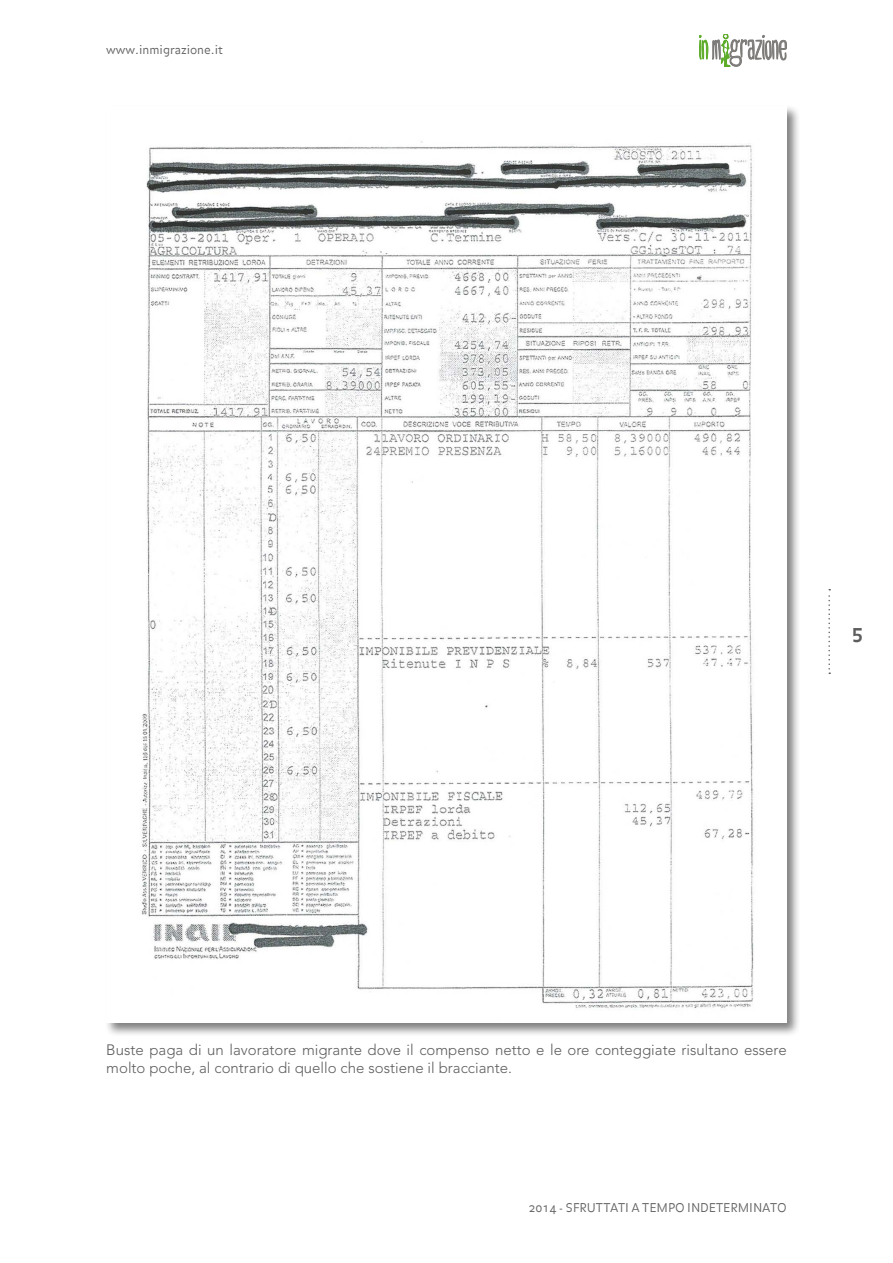
<style>
.page{position:relative;width:893px;height:1263px;background:#fff}
.page>*{position:absolute;margin:0;border:0;box-sizing:border-box;transform-origin:0 0}
.t1{font:19.5px "Balance Bold Caps";color:#5d5d5f}
.t2{font:300 15px/18px "Avenir LT Std";color:#5d5d5f}
.t3{font:12px "Balance Light Caps";color:#5d5d5f}
.t4{font:300 12px "Balance";color:#5d5d5f}
</style>
<div class="page">
<svg style="left:699px;top:34px;width:88px;height:33px"></svg>
<svg style="left:828px;top:589px;width:2px;height:85px"></svg>
<div style="left:104px;top:104px;width:697px;height:933px;background:#000;opacity:.5"></div>
<img style="left:106px;top:106px;width:681px;height:916px">
<p class="t4" style="left:106px;top:43px;width:118px">www.inmigrazione.it</p>
<h1 class="t1" style="left:852px;top:620px;width:13px">5</h1>
<p class="t2" style="left:106px;top:1041px;width:682px">Buste paga di un lavoratore migrante dove il compenso netto e le ore conteggiate risultano essere molto poche, al contrario di quello che sostiene il bracciante.</p>
<p class="t3" style="left:528px;top:1201px;width:260px">2014 - SFRUTTATI A TEMPO INDETERMINATO</p>
</div>
